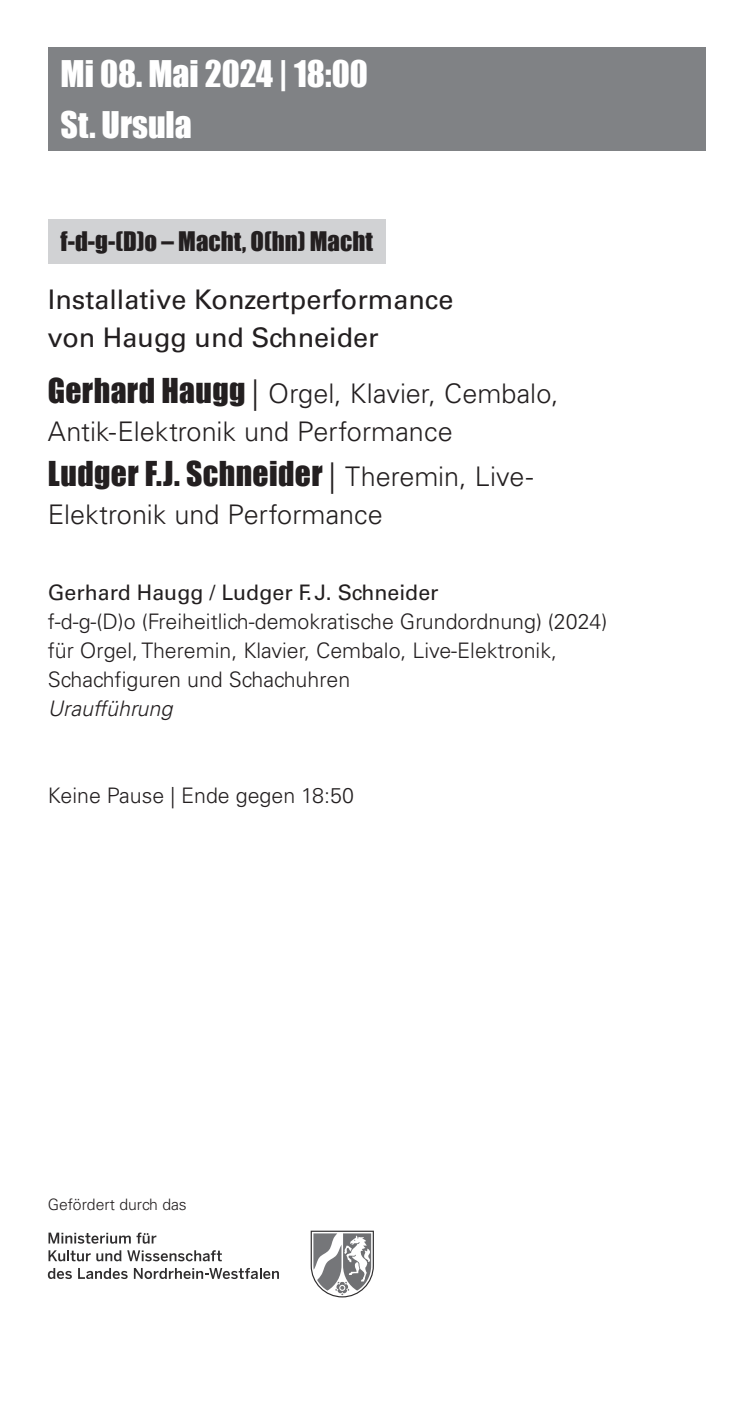
<style>
.page{position:relative;width:753px;height:1404px;background:#fff}
.page>*{position:absolute;margin:0;border:0;box-sizing:border-box;transform-origin:0 0}
.t1{font:33.75px/51.1px "Impact";color:#fff}
.t2{font:31.5px "Impact";letter-spacing:.01em;color:#231f20}
.t3{font:300 27px/38.2px "Univers LT Std";color:#231f20}
.t4{font:27px/38.2px "Univers LT Std";color:#231f20}
.t5{font:24.75px "Impact";color:#231f20}
.t6{font:300 21.38px/29px "Univers LT Std";color:#231f20}
.t7{font:21.38px "Univers LT Std";color:#231f20}
.t8{font:italic 300 21.38px "Univers LT Std";color:#231f20}
.t9{font:300 15.75px "Univers LT Std";color:#231f20}
.s1{font-family:"Impact";font-weight:400;font-size:31.5px}
.s2{font-size:31.5px}
.s3{font-family:"Univers LT Std";font-weight:300}
.s4{font-family:"Univers LT Std";font-weight:300;font-size:27px}
</style>
<div class="page">
<div style="left:48px;top:48px;width:657px;height:103px;background:#808285"></div>
<div style="left:48px;top:219px;width:338px;height:44px;background:#d1d2d4"></div>
<svg style="left:311px;top:1230px;width:63px;height:67px"></svg>
<svg style="left:48px;top:1232px;width:108px;height:11px"></svg>
<svg style="left:48px;top:1250px;width:73px;height:11px"></svg>
<svg style="left:127px;top:1250px;width:95px;height:11px"></svg>
<svg style="left:48px;top:1268px;width:24px;height:10px"></svg>
<svg style="left:78px;top:1268px;width:50px;height:10px"></svg>
<svg style="left:134px;top:1268px;width:145px;height:10px"></svg>
<h1 class="t1" style="left:61px;top:48px;width:309px">Mi 08. Mai 2024 | 18:00<br>St. Ursula</h1>
<p class="t5" style="left:61px;top:222px;width:314px">f-d-g-(D)o – Macht, O(hn) Macht</p>
<p class="t4" style="left:48px;top:280px;width:407px">Installative Konzertperformance von Haugg und Schneider</p>
<p class="t3" style="left:48px;top:374px;width:512px"><span class="s1">Gerhard Haugg</span> <span class="s2">|</span> Orgel, Klavier, Cembalo,<br>Antik-Elektronik und Performance</p>
<h2 class="t2" style="left:48px;top:449px;width:487px">Ludger F.J. Schneider <span class="s3">|</span> <span class="s4">Theremin, Live-</span></h2>
<p class="t3" style="left:48px;top:495px;width:336px">Elektronik und Performance</p>
<p class="t7" style="left:48px;top:579px;width:392px">Gerhard Haugg / Ludger F.J. Schneider</p>
<p class="t6" style="left:48px;top:606px;width:561px">f-d-g-(D)o (Freiheitlich-demokratische Grundordnung) (2024) für Orgel, Theremin, Klavier, Cembalo, Live-Elektronik,<br>Schachfiguren und Schachuhren</p>
<p class="t8" style="left:48px;top:695px;width:126px">Uraufführung</p>
<p class="t6" style="left:48px;top:780px;width:307px">Keine Pause | Ende gegen 18:50</p>
<p class="t9" style="left:48px;top:1194px;width:140px">Gefördert durch das</p>
</div>
